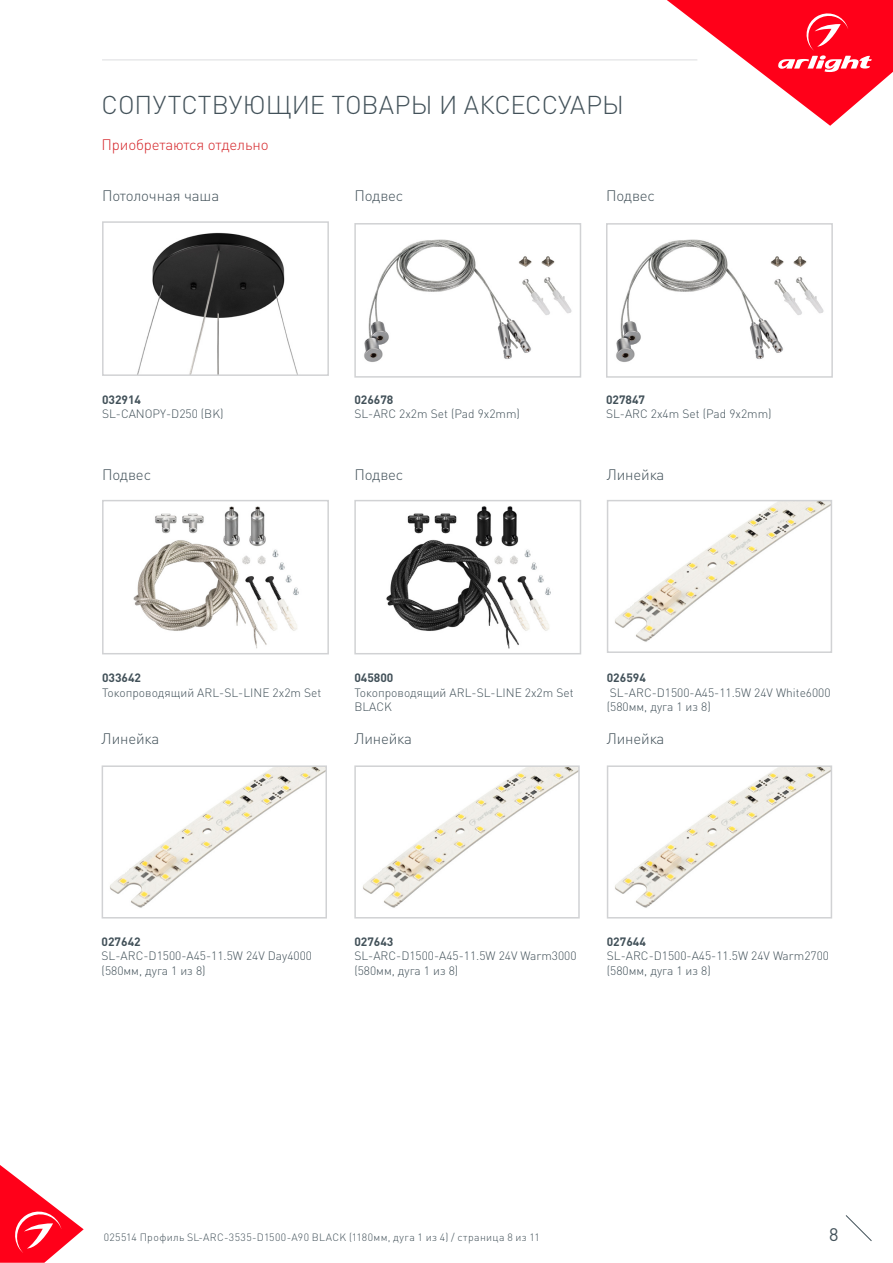
<style>
.page{position:relative;width:893px;height:1263px;background:#fff}
.page>*{position:absolute;margin:0;border:0;box-sizing:border-box;transform-origin:0 0}
.t1{font:300 25.5px "DIN Pro";color:#425159}
.t2{font:18px "DIN Pro";color:#425159}
.t3{font:300 15px "DIN Pro";letter-spacing:-.01em;color:#425159}
.t4{font:300 15px "DIN Pro";letter-spacing:-.01em;color:#d5262a}
.t5{font:300 12px/14.4px "DIN Pro";color:#425159}
.t6{font:700 12px "DIN Pro";color:#425159}
.t7{font:300 10.5px "DIN Pro";letter-spacing:.04em;color:#425159}
</style>
<div class="page">
<svg style="left:0;top:1165px;width:84px;height:98px"></svg>
<svg style="left:845px;top:1215px;width:27px;height:26px"></svg>
<svg style="left:667px;top:0;width:226px;height:126px"></svg>
<hr style="left:102px;top:60px;width:595px;height:1px;background:#dcdddf">
<svg style="left:102px;top:221px;width:227px;height:155px"></svg>
<img style="left:364px;top:239px;width:208px;height:123px">
<div style="left:354px;top:223px;width:227px;height:155px;border:2px solid #d1d2d4"></div>
<img style="left:616px;top:239px;width:208px;height:123px">
<div style="left:606px;top:223px;width:227px;height:155px;border:2px solid #d1d2d4"></div>
<img style="left:110px;top:768px;width:214px;height:140px">
<div style="left:102px;top:765px;width:225px;height:153px;border:2px solid #d1d2d4"></div>
<img style="left:363px;top:768px;width:214px;height:140px">
<div style="left:354px;top:765px;width:226px;height:153px;border:2px solid #d1d2d4"></div>
<img style="left:615px;top:768px;width:214px;height:140px">
<div style="left:607px;top:765px;width:225px;height:153px;border:2px solid #d1d2d4"></div>
<img style="left:615px;top:503px;width:214px;height:139px">
<div style="left:607px;top:500px;width:225px;height:153px;border:2px solid #d1d2d4"></div>
<img style="left:133px;top:506px;width:166px;height:143px">
<div style="left:102px;top:500px;width:227px;height:154px;border:2px solid #d1d2d4"></div>
<img style="left:386px;top:506px;width:165px;height:143px">
<div style="left:354px;top:500px;width:227px;height:154px;border:2px solid #d1d2d4"></div>
<p class="t1" style="left:102px;top:87px;width:524px">СОПУТСТВУЮЩИЕ ТОВАРЫ И АКСЕССУАРЫ</p>
<p class="t4" style="left:102px;top:134px;width:168px">Приобретаются отдельно</p>
<p class="t3" style="left:102px;top:186px;width:119px">Потолочная чаша</p>
<p class="t3" style="left:354px;top:186px;width:51px">Подвес</p>
<p class="t3" style="left:606px;top:186px;width:51px">Подвес</p>
<p class="t6" style="left:102px;top:391px;width:41px">032914</p>
<p class="t5" style="left:102px;top:406px;width:123px">SL-CANOPY-D250 (BK)</p>
<p class="t6" style="left:354px;top:391px;width:41px">026678</p>
<p class="t5" style="left:354px;top:406px;width:167px">SL-ARC 2x2m Set (Pad 9x2mm)</p>
<p class="t6" style="left:606px;top:391px;width:41px">027847</p>
<p class="t5" style="left:606px;top:406px;width:167px">SL-ARC 2x4m Set (Pad 9x2mm)</p>
<p class="t3" style="left:102px;top:464px;width:51px">Подвес</p>
<p class="t3" style="left:607px;top:464px;width:59px">Линейка</p>
<p class="t3" style="left:354px;top:464px;width:51px">Подвес</p>
<p class="t6" style="left:102px;top:670px;width:41px">033642</p>
<p class="t5" style="left:102px;top:684px;width:221px">Токопроводящий ARL-SL-LINE 2x2m Set</p>
<p class="t6" style="left:354px;top:670px;width:41px">045800</p>
<p class="t5" style="left:354px;top:684px;width:221px">Токопроводящий ARL-SL-LINE 2x2m Set<br>BLACK</p>
<p class="t6" style="left:607px;top:670px;width:41px">026594</p>
<p class="t5" style="left:607px;top:684px;width:225px">SL-ARC-D1500-A45-11.5W 24V White6000 (580мм, дуга 1 из 8)</p>
<p class="t3" style="left:102px;top:728px;width:59px">Линейка</p>
<p class="t3" style="left:354px;top:728px;width:59px">Линейка</p>
<p class="t3" style="left:607px;top:728px;width:59px">Линейка</p>
<p class="t6" style="left:102px;top:933px;width:41px">027642</p>
<p class="t5" style="left:102px;top:948px;width:212px">SL-ARC-D1500-A45-11.5W 24V Day4000 (580мм, дуга 1 из 8)</p>
<p class="t6" style="left:354px;top:933px;width:41px">027643</p>
<p class="t5" style="left:354px;top:948px;width:224px">SL-ARC-D1500-A45-11.5W 24V Warm3000 (580мм, дуга 1 из 8)</p>
<p class="t6" style="left:607px;top:933px;width:41px">027644</p>
<p class="t5" style="left:607px;top:948px;width:224px">SL-ARC-D1500-A45-11.5W 24V Warm2700 (580мм, дуга 1 из 8)</p>
<p class="t7" style="left:104px;top:1230px;width:438px">025514 Профиль SL-ARC-3535-D1500-A90 BLACK (1180мм, дуга 1 из 4) / страница 8 из 11</p>
<h2 class="t2" style="left:829px;top:1222px;width:11px">8</h2>
</div>
